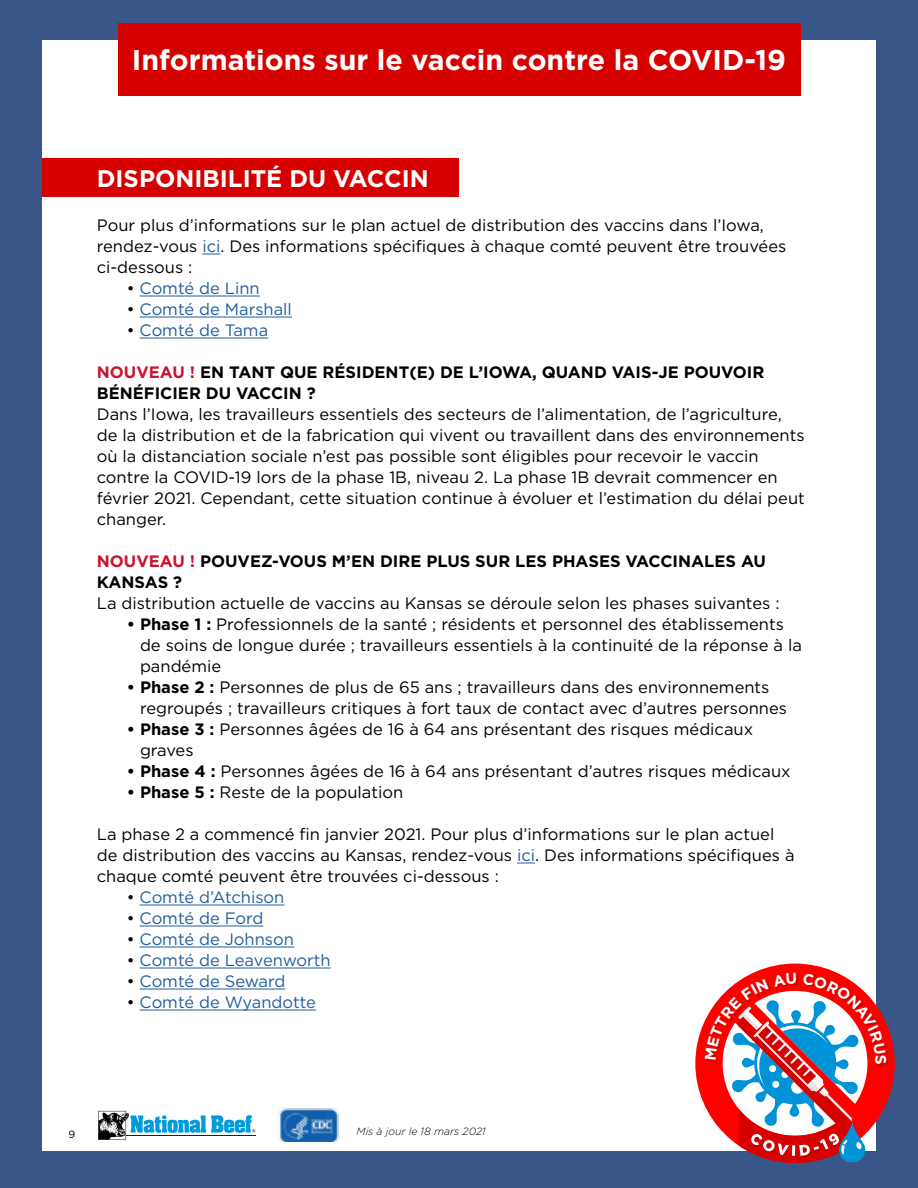
<style>
.page{position:relative;width:918px;height:1188px;background:#3a5588}
.page>*{position:absolute;margin:0;border:0;box-sizing:border-box;transform-origin:0 0}
.t1{font:700 28.5px "Gotham";color:#fff}
.t2{font:700 24px "Gotham";color:#fff}
.t3{font:16.5px/21px "Gotham";color:#000}
.t4{font:700 16.5px/21px "Gotham";color:#000}
.t5{font:16.5px "Gotham";color:#215e9e}
.t6{font:italic 300 10.5px "Gotham";color:#000}
.t7{font:10.5px "Gotham";color:#000}
.s1{color:#215e9e}
.s2{color:#000}
.s3{color:#cd122d}
.s4{font-weight:700}
</style>
<div class="page">
<div style="left:42px;top:40px;width:834px;height:1111px;background:#fff"></div>
<img style="left:277px;top:1108px;width:62px;height:33px">
<svg style="left:98px;top:1111px;width:157px;height:29px"></svg>
<svg style="left:202px;top:254px;width:18px;height:1px"></svg>
<hr style="left:140px;top:296px;width:120px;height:1px;background:#215e9e">
<hr style="left:140px;top:317px;width:152px;height:1px;background:#215e9e">
<hr style="left:140px;top:338px;width:128px;height:1px;background:#215e9e">
<svg style="left:517px;top:863px;width:18px;height:1px"></svg>
<hr style="left:140px;top:905px;width:144px;height:1px;background:#215e9e">
<hr style="left:140px;top:926px;width:123px;height:1px;background:#215e9e">
<hr style="left:140px;top:947px;width:154px;height:1px;background:#215e9e">
<hr style="left:140px;top:968px;width:191px;height:1px;background:#215e9e">
<hr style="left:140px;top:989px;width:145px;height:1px;background:#215e9e">
<hr style="left:140px;top:1010px;width:176px;height:1px;background:#215e9e">
<div style="left:42px;top:158px;width:417px;height:39px;background:#d60000"></div>
<div style="left:118px;top:23px;width:682px;height:73px;background:#d60000"></div>
<svg style="left:695px;top:964px;width:200px;height:199px"></svg>
<h1 class="t1" style="left:132px;top:41px;width:656px">Informations sur le vaccin contre la COVID-19</h1>
<h2 class="t2" style="left:97px;top:162px;width:333px">DISPONIBILITÉ DU VACCIN</h2>
<p class="t3" style="left:97px;top:215px;width:691px">Pour plus d’informations sur le plan actuel de distribution des vaccins dans l’Iowa, rendez-vous <span class="s1">ici</span>. Des informations spécifiques à chaque comté peuvent être trouvées ci-dessous :</p>
<p class="t5" style="left:127px;top:278px;width:134px"><span class="s2">•</span> Comté de Linn</p>
<p class="t5" style="left:127px;top:299px;width:167px"><span class="s2">•</span> Comté de Marshall</p>
<p class="t5" style="left:127px;top:320px;width:143px"><span class="s2">•</span> Comté de Tama</p>
<p class="t4" style="left:97px;top:362px;width:669px"><span class="s3">NOUVEAU !</span> EN TANT QUE RÉSIDENT(E) DE L’IOWA, QUAND VAIS-JE POUVOIR<br>BÉNÉFICIER DU VACCIN ?</p>
<p class="t3" style="left:97px;top:404px;width:710px">Dans l’Iowa, les travailleurs essentiels des secteurs de l’alimentation, de l’agriculture, de la distribution et de la fabrication qui vivent ou travaillent dans des environnements où la distanciation sociale n’est pas possible sont éligibles pour recevoir le vaccin contre la COVID-19 lors de la phase 1B, niveau 2. La phase 1B devrait commencer en février 2021. Cependant, cette situation continue à évoluer et l’estimation du délai peut changer.</p>
<p class="t4" style="left:97px;top:551px;width:671px"><span class="s3">NOUVEAU !</span> POUVEZ-VOUS M’EN DIRE PLUS SUR LES PHASES VACCINALES AU<br>KANSAS ?</p>
<p class="t3" style="left:97px;top:593px;width:684px">La distribution actuelle de vaccins au Kansas se déroule selon les phases suivantes :</p>
<p class="t3" style="left:140px;top:614px;width:663px;text-indent:-13px"><span class="s4">• Phase 1 :</span> Professionnels de la santé ; résidents et personnel des établissements de soins de longue durée ; travailleurs essentiels à la continuité de la réponse à la pandémie</p>
<p class="t3" style="left:140px;top:677px;width:649px;text-indent:-13px"><span class="s4">• Phase 2 :</span> Personnes de plus de 65 ans ; travailleurs dans des environnements regroupés ; travailleurs critiques à fort taux de contact avec d’autres personnes</p>
<p class="t3" style="left:140px;top:719px;width:615px;text-indent:-13px"><span class="s4">• Phase 3 :</span> Personnes âgées de 16 à 64 ans présentant des risques médicaux graves</p>
<p class="t3" style="left:127px;top:761px;width:665px"><span class="s4">• Phase 4 :</span> Personnes âgées de 16 à 64 ans présentant d’autres risques médicaux</p>
<p class="t3" style="left:127px;top:782px;width:278px"><span class="s4">• Phase 5 :</span> Reste de la population</p>
<p class="t3" style="left:97px;top:824px;width:699px">La phase 2 a commencé fin janvier 2021. Pour plus d’informations sur le plan actuel de distribution des vaccins au Kansas, rendez-vous <span class="s1">ici</span>. Des informations spécifiques à chaque comté peuvent être trouvées ci-dessous :</p>
<p class="t5" style="left:127px;top:887px;width:159px"><span class="s2">•</span> Comté d’Atchison</p>
<p class="t5" style="left:127px;top:908px;width:138px"><span class="s2">•</span> Comté de Ford</p>
<p class="t5" style="left:127px;top:929px;width:169px"><span class="s2">•</span> Comté de Johnson</p>
<p class="t5" style="left:127px;top:950px;width:205px"><span class="s2">•</span> Comté de Leavenworth</p>
<p class="t5" style="left:127px;top:971px;width:160px"><span class="s2">•</span> Comté de Seward</p>
<p class="t5" style="left:127px;top:992px;width:191px"><span class="s2">•</span> Comté de Wyandotte</p>
<p class="t7" style="left:69px;top:1127px;width:8px">9</p>
<p class="t6" style="left:357px;top:1125px;width:131px">Mis à jour le 18 mars 2021</p>
</div>
